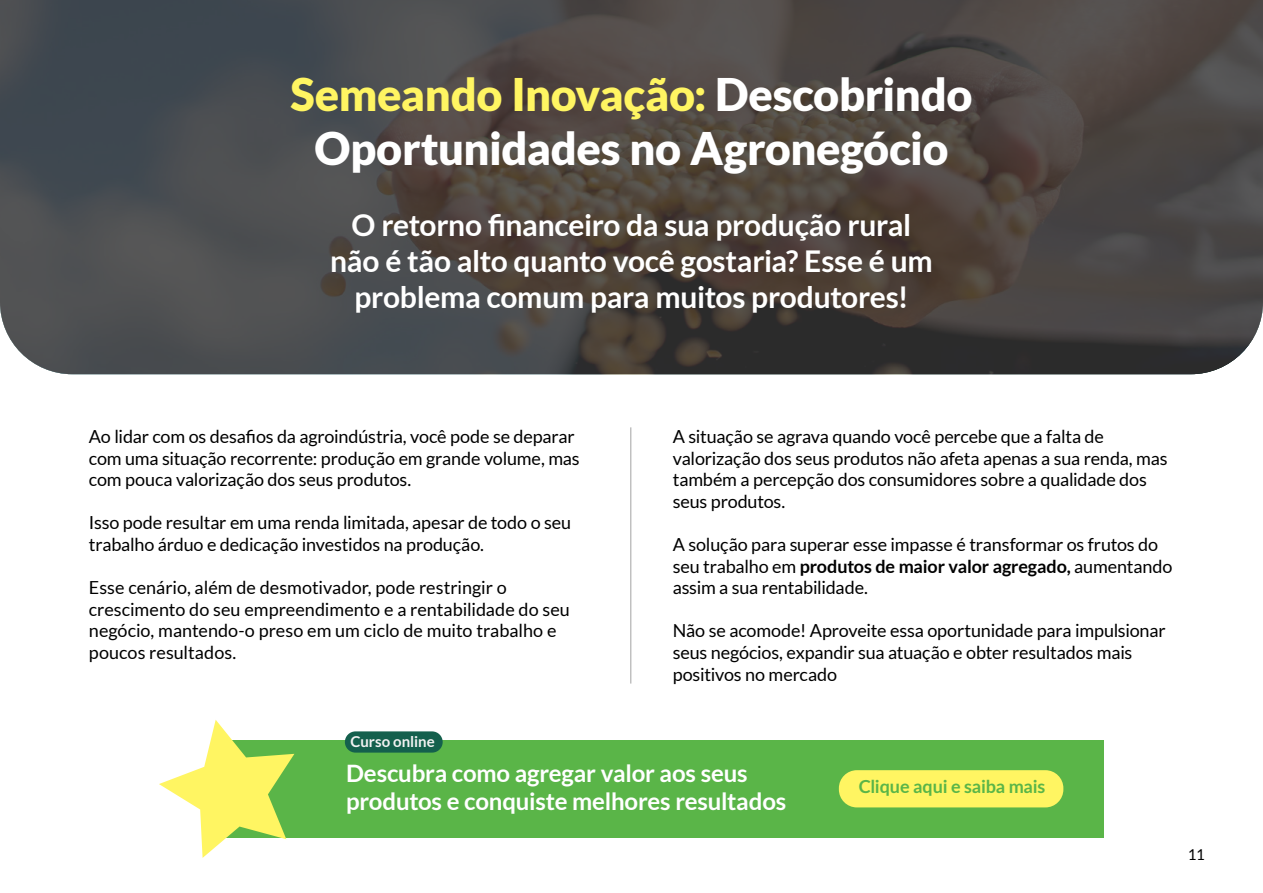
<style>
.page{position:relative;width:1263px;height:893px;background:#fff}
.page>*{position:absolute;margin:0;border:0;box-sizing:border-box;transform-origin:0 0}
.t1{font:900 45px/54px "Lato";letter-spacing:-.01em;color:#fff;text-align:center}
.t2{font:700 30px/36px "Lato";letter-spacing:-.01em;color:#fff;text-align:center}
.t3{font:700 24px/28.8px "Lato";letter-spacing:-.005em;color:#fff}
.t4{font:18px/21.6px "Lato";letter-spacing:-.01em;color:#000}
.t5{font:700 18px "Lato";letter-spacing:-.01em;color:#5ab548}
.t6{font:700 15px "Lato";color:#f2f2f2}
.t7{font:15px "Lato";color:#000}
.s1{color:#fff562}
.s2{font-weight:700}
</style>
<div class="page">
<hr style="left:630px;top:427px;width:1px;height:257px;background:#777">
<svg style="left:0;top:0;width:1263px;height:374px;background:#4b4746"></svg>
<div style="left:216px;top:740px;width:888px;height:98px;background:#5ab548"></div>
<div style="left:839px;top:770px;width:224px;height:37px;background:#fff562;border-radius:18px"></div>
<svg style="left:159px;top:720px;width:135px;height:138px"></svg>
<div style="left:345px;top:731px;width:98px;height:22px;background:#14604d;border-radius:11px"></div>
<h1 class="t1" style="left:290px;top:67px;width:684px"><span class="s1">Semeando Inovação:</span> Descobrindo<br>Oportunidades no Agronegócio</h1>
<h2 class="t2" style="left:330px;top:206px;width:604px">O retorno financeiro da sua produção rural não é tão alto quanto você gostaria? Esse é um problema comum para muitos produtores!</h2>
<p class="t4" style="left:89px;top:425px;width:492px">Ao lidar com os desafios da agroindústria, você pode se deparar com uma situação recorrente: produção em grande volume, mas com pouca valorização dos seus produtos.</p>
<p class="t4" style="left:89px;top:512px;width:484px">Isso pode resultar em uma renda limitada, apesar de todo o seu trabalho árduo e dedicação investidos na produção.</p>
<p class="t4" style="left:89px;top:577px;width:483px">Esse cenário, além de desmotivador, pode restringir o crescimento do seu empreendimento e a rentabilidade do seu negócio, mantendo-o preso em um ciclo de muito trabalho e poucos resultados.</p>
<p class="t4" style="left:673px;top:425px;width:496px">A situação se agrava quando você percebe que a falta de valorização dos seus produtos não afeta apenas a sua renda, mas também a percepção dos consumidores sobre a qualidade dos seus produtos.</p>
<p class="t4" style="left:673px;top:533px;width:501px">A solução para superar esse impasse é transformar os frutos do seu trabalho em <span class="s2">produtos de maior valor agregado,</span> aumentando assim a sua rentabilidade.</p>
<p class="t4" style="left:673px;top:620px;width:494px">Não se acomode! Aproveite essa oportunidade para impulsionar seus negócios, expandir sua atuação e obter resultados mais positivos no mercado</p>
<p class="t6" style="left:350px;top:733px;width:86px">Curso online</p>
<h3 class="t3" style="left:346px;top:758px;width:442px">Descubra como agregar valor aos seus produtos e conquiste melhores resultados</h3>
<p class="t5" style="left:859px;top:777px;width:188px">Clique aqui e saiba mais</p>
<p class="t7" style="left:1188px;top:846px;width:18px">11</p>
</div>
